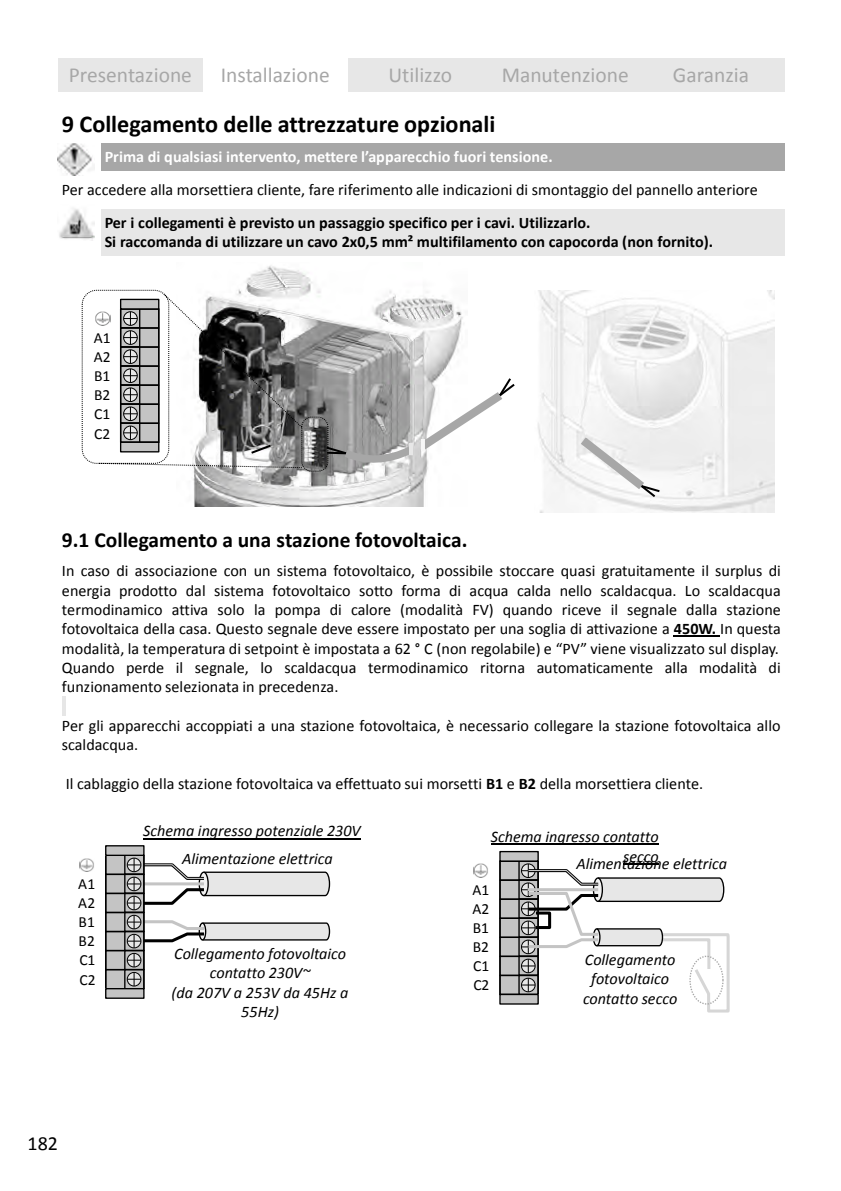
<style>
.page{position:relative;width:841px;height:1191px;background:#fff}
.page>*{position:absolute;margin:0;border:0;box-sizing:border-box;transform-origin:0 0}
.t1{font:700 24.2px "Calibri";color:#000}
.t2{font:21.4px "Calibri";color:#a7a7a7}
.t3{font:700 21.4px "Calibri";color:#000}
.t4{font:20px "Calibri";color:#000}
.t5{font:16.2px/19.4px "Calibri";color:#000;text-align:justify}
.t6{font:italic 16.2px/19.4px "Calibri";color:#000;text-align:center}
.t7{font:700 16.2px/19.4px "Calibri";color:#000}
.t8{font:700 16.2px "Calibri";letter-spacing:.005em;color:#fff}
.t9{font:15.4px/19px "Calibri";color:#000;text-align:justify}
.s1{font-weight:700}
</style>
<div class="page">
<img style="left:193px;top:265px;width:270px;height:242px">
<div style="left:58px;top:58px;width:145px;height:34px;background:#e7e7e7"></div>
<div style="left:347px;top:58px;width:145px;height:34px;background:#e7e7e7"></div>
<div style="left:492px;top:58px;width:145px;height:34px;background:#e7e7e7"></div>
<div style="left:637px;top:58px;width:147px;height:34px;background:#e7e7e7"></div>
<div style="left:101px;top:143px;width:683px;height:27px;background:#a7a7a7"></div>
<img style="left:58px;top:143px;width:37px;height:33px">
<div style="left:101px;top:209px;width:683px;height:47px;background:#e7e7e7"></div>
<img style="left:59px;top:208px;width:36px;height:33px">
<hr style="left:673px;top:636px;width:46px;height:1px;background:#000">
<hr style="left:62px;top:696px;width:4px;height:20px;background:#e6e6e6">
<hr style="left:143px;top:838px;width:217px;height:1px;background:#000">
<img style="left:79px;top:858px;width:15px;height:14px">
<div style="left:106px;top:855px;width:19px;height:134px;background:#c4c4c4"></div>
<svg style="left:126px;top:857px;width:16px;height:16px"></svg>
<div style="left:124px;top:855px;width:20px;height:20px;border:1px solid #000"></div>
<div style="left:105px;top:855px;width:39px;height:20px;border:1px solid #000"></div>
<svg style="left:126px;top:876px;width:1px;height:16px"></svg>
<div style="left:124px;top:874px;width:20px;height:20px;border:1px solid #000"></div>
<div style="left:105px;top:874px;width:39px;height:20px;border:1px solid #000"></div>
<svg style="left:126px;top:895px;width:1px;height:16px"></svg>
<div style="left:124px;top:893px;width:20px;height:20px;border:1px solid #000"></div>
<div style="left:105px;top:893px;width:39px;height:20px;border:1px solid #000"></div>
<svg style="left:126px;top:914px;width:1px;height:16px"></svg>
<div style="left:124px;top:912px;width:20px;height:20px;border:1px solid #000"></div>
<div style="left:105px;top:912px;width:39px;height:20px;border:1px solid #000"></div>
<svg style="left:126px;top:933px;width:1px;height:16px"></svg>
<div style="left:124px;top:931px;width:20px;height:20px;border:1px solid #000"></div>
<div style="left:105px;top:931px;width:39px;height:20px;border:1px solid #000"></div>
<svg style="left:126px;top:952px;width:1px;height:16px"></svg>
<div style="left:124px;top:950px;width:20px;height:20px;border:1px solid #000"></div>
<div style="left:105px;top:950px;width:39px;height:20px;border:1px solid #000"></div>
<svg style="left:126px;top:971px;width:16px;height:16px"></svg>
<div style="left:124px;top:969px;width:20px;height:20px;border:1px solid #000"></div>
<svg style="left:127px;top:858px;width:203px;height:128px"></svg>
<div style="left:105px;top:969px;width:39px;height:20px;border:1px solid #000"></div>
<div style="left:106px;top:989px;width:38px;height:9px;background:#c4c4c4"></div>
<div style="left:105px;top:988px;width:39px;height:11px;border:1px solid #000"></div>
<div style="left:106px;top:846px;width:38px;height:9px;background:#c4c4c4"></div>
<div style="left:105px;top:845px;width:39px;height:11px;border:1px solid #000"></div>
<div style="left:499px;top:861px;width:20px;height:133px;background:#c4c4c4"></div>
<div style="left:518px;top:861px;width:20px;height:19px;background:#c4c4c4"></div>
<div style="left:518px;top:860px;width:20px;height:21px;border:1px solid #000"></div>
<div style="left:499px;top:860px;width:39px;height:21px;border:1px solid #000"></div>
<div style="left:518px;top:880px;width:20px;height:19px;background:#c4c4c4"></div>
<div style="left:518px;top:879px;width:20px;height:21px;border:1px solid #000"></div>
<div style="left:499px;top:879px;width:39px;height:21px;border:1px solid #000"></div>
<div style="left:518px;top:899px;width:20px;height:19px;background:#c4c4c4"></div>
<div style="left:518px;top:899px;width:20px;height:20px;border:1px solid #000"></div>
<div style="left:499px;top:899px;width:39px;height:20px;border:1px solid #000"></div>
<div style="left:518px;top:918px;width:20px;height:19px;background:#c4c4c4"></div>
<div style="left:518px;top:918px;width:20px;height:20px;border:1px solid #000"></div>
<div style="left:499px;top:918px;width:39px;height:20px;border:1px solid #000"></div>
<div style="left:518px;top:937px;width:20px;height:19px;background:#c4c4c4"></div>
<div style="left:518px;top:937px;width:20px;height:20px;border:1px solid #000"></div>
<div style="left:499px;top:937px;width:39px;height:20px;border:1px solid #000"></div>
<div style="left:518px;top:956px;width:20px;height:19px;background:#c4c4c4"></div>
<div style="left:518px;top:956px;width:20px;height:20px;border:1px solid #000"></div>
<div style="left:499px;top:956px;width:39px;height:20px;border:1px solid #000"></div>
<div style="left:518px;top:975px;width:20px;height:19px;background:#c4c4c4"></div>
<div style="left:518px;top:975px;width:20px;height:20px;border:1px solid #000"></div>
<div style="left:499px;top:975px;width:39px;height:20px;border:1px solid #000"></div>
<div style="left:499px;top:994px;width:39px;height:10px;background:#c4c4c4"></div>
<div style="left:499px;top:994px;width:39px;height:11px;border:1px solid #000"></div>
<div style="left:499px;top:852px;width:39px;height:9px;background:#c4c4c4"></div>
<div style="left:499px;top:851px;width:39px;height:11px;border:1px solid #000"></div>
<hr style="left:490px;top:844px;width:168px;height:1px;background:#000">
<hr style="left:622px;top:863px;width:36px;height:1px;background:#000">
<img style="left:473px;top:864px;width:15px;height:13px">
<svg style="left:521px;top:864px;width:209px;height:149px"></svg>
<div style="left:689px;top:956px;width:34px;height:49px;border:1px dashed #a7a7a7;border-radius:50%"></div>
<img style="left:538px;top:290px;width:236px;height:222px">
<svg style="left:571px;top:429px;width:90px;height:70px"></svg>
<svg style="left:81px;top:289px;width:248px;height:183px"></svg>
<svg style="left:324px;top:376px;width:191px;height:86px"></svg>
<hr style="left:409px;top:443px;width:4px;height:12px;background:#e7e7e7">
<h2 class="t2" style="left:69px;top:66px;width:125px">Presentazione</h2>
<h2 class="t2" style="left:220px;top:66px;width:110px">Installazione</h2>
<h2 class="t2" style="left:388px;top:66px;width:65px">Utilizzo</h2>
<h2 class="t2" style="left:501px;top:66px;width:129px">Manutenzione</h2>
<h2 class="t2" style="left:672px;top:66px;width:78px">Garanzia</h2>
<h1 class="t1" style="left:62px;top:114px;width:435px">9 Collegamento delle attrezzature opzionali</h1>
<p class="t8" style="left:105px;top:150px;width:449px">Prima di qualsiasi intervento, mettere l’apparecchio fuori tensione.</p>
<p class="t5" style="left:62px;top:181px;width:697px">Per accedere alla morsettiera cliente, fare riferimento alle indicazioni di smontaggio del pannello anteriore</p>
<p class="t7" style="left:105px;top:214px;width:609px">Per i collegamenti è previsto un passaggio specifico per i cavi. Utilizzarlo.<br>Si raccomanda di utilizzare un cavo 2x0,5 mm² multifilamento con capocorda (non fornito).</p>
<p class="t9" style="left:94px;top:329px;width:18px">A1<br>A2<br>B1<br>B2<br>C1<br>C2</p>
<h2 class="t3" style="left:62px;top:531px;width:406px">9.1 Collegamento a una stazione fotovoltaica.</h2>
<p class="t5" style="left:62px;top:562px;width:720px">In caso di associazione con un sistema fotovoltaico, è possibile stoccare quasi gratuitamente il surplus di energia prodotto dal sistema fotovoltaico sotto forma di acqua calda nello scaldacqua. Lo scaldacqua termodinamico attiva solo la pompa di calore (modalità FV) quando riceve il segnale dalla stazione fotovoltaica della casa. Questo segnale deve essere impostato per una soglia di attivazione a <span class="s1">450W.</span> In questa modalità, la temperatura di setpoint è impostata a 62 ° C (non regolabile) e “PV” viene visualizzato sul display.<br>Quando perde il segnale, lo scaldacqua termodinamico ritorna automaticamente alla modalità di funzionamento selezionata in precedenza.</p>
<p class="t5" style="left:62px;top:717px;width:719px">Per gli apparecchi accoppiati a una stazione fotovoltaica, è necessario collegare la stazione fotovoltaica allo scaldacqua.</p>
<p class="t5" style="left:66px;top:775px;width:638px">Il cablaggio della stazione fotovoltaica va effettuato sui morsetti <span class="s1">B1</span> e <span class="s1">B2</span> della morsettiera cliente.</p>
<p class="t6" style="left:182px;top:819px;width:180px;line-height:27.2px;text-align:left;text-indent:-39px">Schema ingresso potenziale 230V<br>Alimentazione elettrica</p>
<p class="t6" style="left:490px;top:828px;width:169px;text-align:right">Schema ingresso contatto secco</p>
<p class="t6" style="left:576px;top:856px;width:152px">Alimentazione elettrica</p>
<p class="t9" style="left:78px;top:876px;width:18px">A1<br>A2<br>B1<br>B2</p>
<p class="t9" style="left:472px;top:882px;width:18px">A1<br>A2<br>B1<br>B2</p>
<p class="t6" style="left:171px;top:945px;width:178px">Collegamento fotovoltaico contatto 230V~<br>(da 207V a 253V da 45Hz a<br>55Hz)</p>
<p class="t9" style="left:79px;top:951px;width:18px;line-height:19.8px">C1<br>C2</p>
<p class="t9" style="left:473px;top:957px;width:18px;line-height:19.8px">C1<br>C2</p>
<p class="t4" style="left:28px;top:1131px;width:32px">182</p>
<p class="t6" style="left:582px;top:951px;width:96px">Collegamento fotovoltaico contatto secco</p>
</div>
